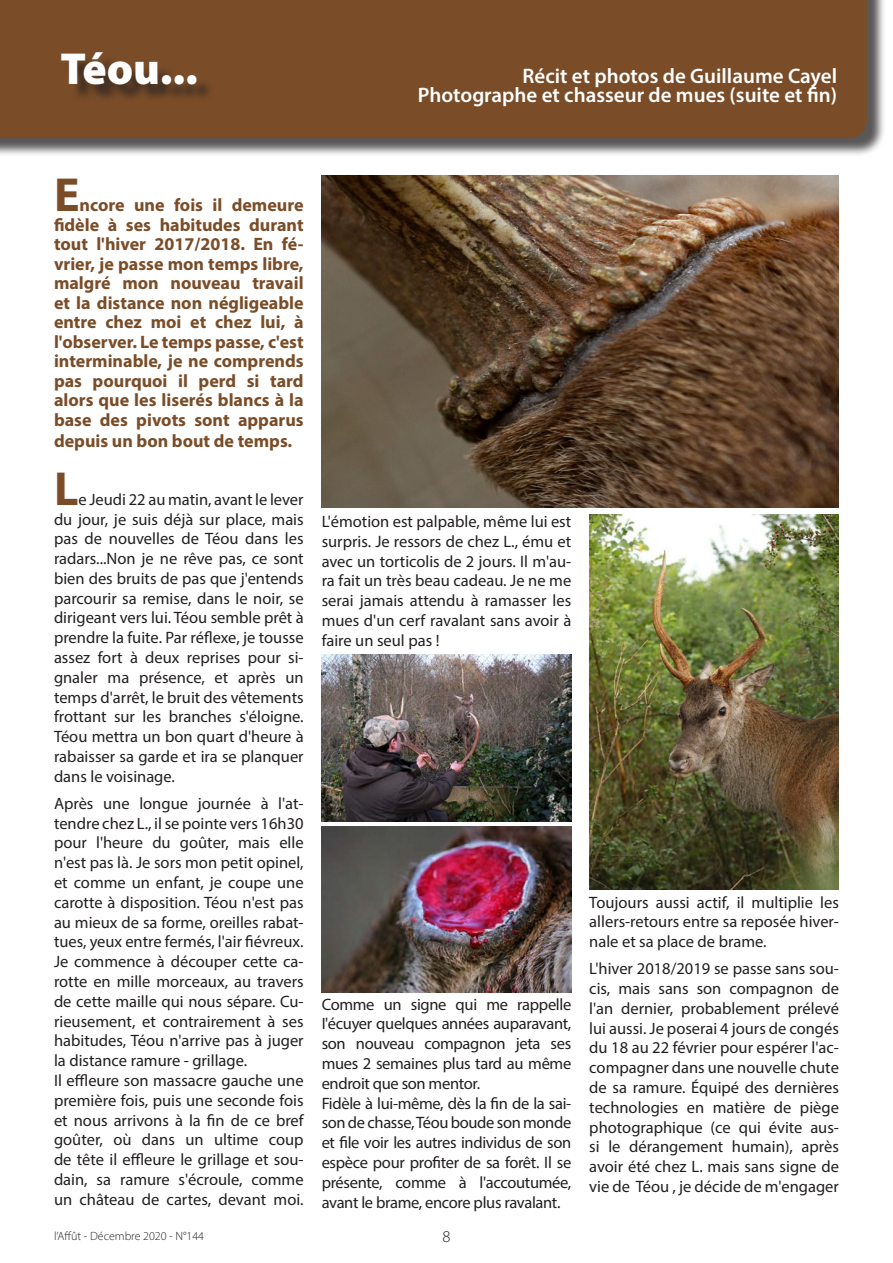
<style>
.page{position:relative;width:893px;height:1263px;background:#fff}
.page>*{position:absolute;margin:0;border:0;box-sizing:border-box;transform-origin:0 0}
.t1{font:700 48px "Myriad Pro";color:#7a4d28}
.t2{font:900 45px "Myriad Pro";color:#fff}
.t3{font:600 21px "Myriad Pro";color:#fff}
.t4{font:700 18px/19.5px "Myriad Pro";color:#7a4d28;text-align:justify}
.t5{font:16.5px/19.8px "Myriad Pro";color:#231f20;text-align:justify}
.t6{font:300 16.5px "Myriad Pro";color:#231f20}
.t7{font:300 12px "Myriad Pro";color:#231f20}
</style>
<div class="page">
<div style="left:0;top:0;width:886px;height:157px;background:#231f20;opacity:.75"></div>
<div style="left:0;top:0;width:867px;height:138px;background:#7a4d28"></div>
<div style="left:64px;top:54px;width:151px;height:49px;background:#231f20;opacity:.75"></div>
<img style="left:322px;top:175px;width:517px;height:332px">
<img style="left:322px;top:655px;width:249px;height:166px">
<img style="left:322px;top:826px;width:249px;height:166px">
<img style="left:589px;top:514px;width:250px;height:375px">
<p class="t2" style="left:61px;top:39px;width:139px">Téou...</p>
<p class="t3" style="left:523px;top:63px;width:316px">Récit et photos de Guillaume Cayel</p>
<p class="t3" style="left:418px;top:82px;width:421px">Photographe et chasseur de mues (suite et fin)</p>
<p class="t1" style="left:54px;top:164px;width:27px">E</p>
<p class="t4" style="left:54px;top:195px;width:251px;text-indent:26px">ncore une fois il demeure fidèle à ses habitudes durant tout l'hiver 2017/2018. En fé&shy;vrier, je passe mon temps libre, malgré mon nouveau travail et la distance non négligeable entre chez moi et chez lui, à l'observer. Le temps passe, c'est interminable, je ne comprends pas pourquoi il perd si tard alors que les liserés blancs à la base des pivots sont apparus</p>
<p class="t4" style="left:54px;top:431px;width:240px">depuis un bon bout de temps.</p>
<p class="t1" style="left:54px;top:458px;width:26px">L</p>
<p class="t5" style="left:54px;top:489px;width:251px;text-indent:25px">e Jeudi 22 au matin, avant le lever du jour, je suis déjà sur place, mais pas de nouvelles de Téou dans les radars...Non je ne rêve pas, ce sont bien des bruits de pas que j'entends parcourir sa remise, dans le noir, se dirigeant vers lui. Téou semble prêt à prendre la fuite. Par réflexe, je tousse assez fort à deux reprises pour si&shy;gnaler ma présence, et après un temps d'arrêt, le bruit des vêtements frottant sur les branches s'éloigne.<br>Téou mettra un bon quart d'heure à rabaisser sa garde et ira se planquer dans le voisinage.</p>
<p class="t5" style="left:54px;top:793px;width:251px">Après une longue journée à l'at&shy;tendre chez L., il se pointe vers 16h30 pour l'heure du goûter, mais elle n'est pas là. Je sors mon petit opinel, et comme un enfant, je coupe une carotte à disposition. Téou n'est pas au mieux de sa forme, oreilles rabat&shy;tues, yeux entre fermés, l'air fiévreux.<br>Je commence à découper cette ca&shy;rotte en mille morceaux, au travers de cette maille qui nous sépare. Cu&shy;rieusement, et contrairement à ses habitudes, Téou n'arrive pas à juger la distance ramure - grillage.</p>
<p class="t5" style="left:54px;top:1070px;width:251px">Il effleure son massacre gauche une première fois, puis une seconde fois et nous arrivons à la fin de ce bref goûter, où dans un ultime coup de tête il effleure le grillage et sou&shy;dain, sa ramure s'écroule, comme un château de cartes, devant moi.</p>
<p class="t5" style="left:322px;top:511px;width:251px">L'émotion est palpable, même lui est surpris. Je ressors de chez L., ému et avec un torticolis de 2 jours. Il m'au&shy;ra fait un très beau cadeau. Je ne me serai jamais attendu à ramasser les mues d'un cerf ravalant sans avoir à faire un seul pas !</p>
<p class="t5" style="left:322px;top:994px;width:251px">Comme un signe qui me rappelle I'écuyer quelques années auparavant, son nouveau compagnon jeta ses mues 2 semaines plus tard au même endroit que son mentor.</p>
<p class="t5" style="left:322px;top:1093px;width:251px">Fidèle à lui-même, dès la fin de la sai&shy;son de chasse, Téou boude son monde et file voir les autres individus de son espèce pour profiter de sa forêt. Il se présente, comme à l'accoutumée, avant le brame, encore plus ravalant.</p>
<p class="t5" style="left:589px;top:892px;width:251px">Toujours aussi actif, il multiplie les allers-retours entre sa reposée hiver&shy;nale et sa place de brame.</p>
<p class="t5" style="left:589px;top:958px;width:251px">L'hiver 2018/2019 se passe sans sou&shy;cis, mais sans son compagnon de l'an dernier, probablement prélevé lui aussi. Je poserai 4 jours de congés du 18 au 22 février pour espérer l'ac&shy;compagner dans une nouvelle chute de sa ramure. Équipé des dernières technologies en matière de piège photographique (ce qui évite aus&shy;si le dérangement humain), après avoir été chez L. mais sans signe de vie de Téou , je décide de m'engager</p>
<p class="t7" style="left:54px;top:1229px;width:152px">l’Affût - Décembre 2020 - N°144</p>
<p class="t6" style="left:442px;top:1227px;width:10px">8</p>
</div>
